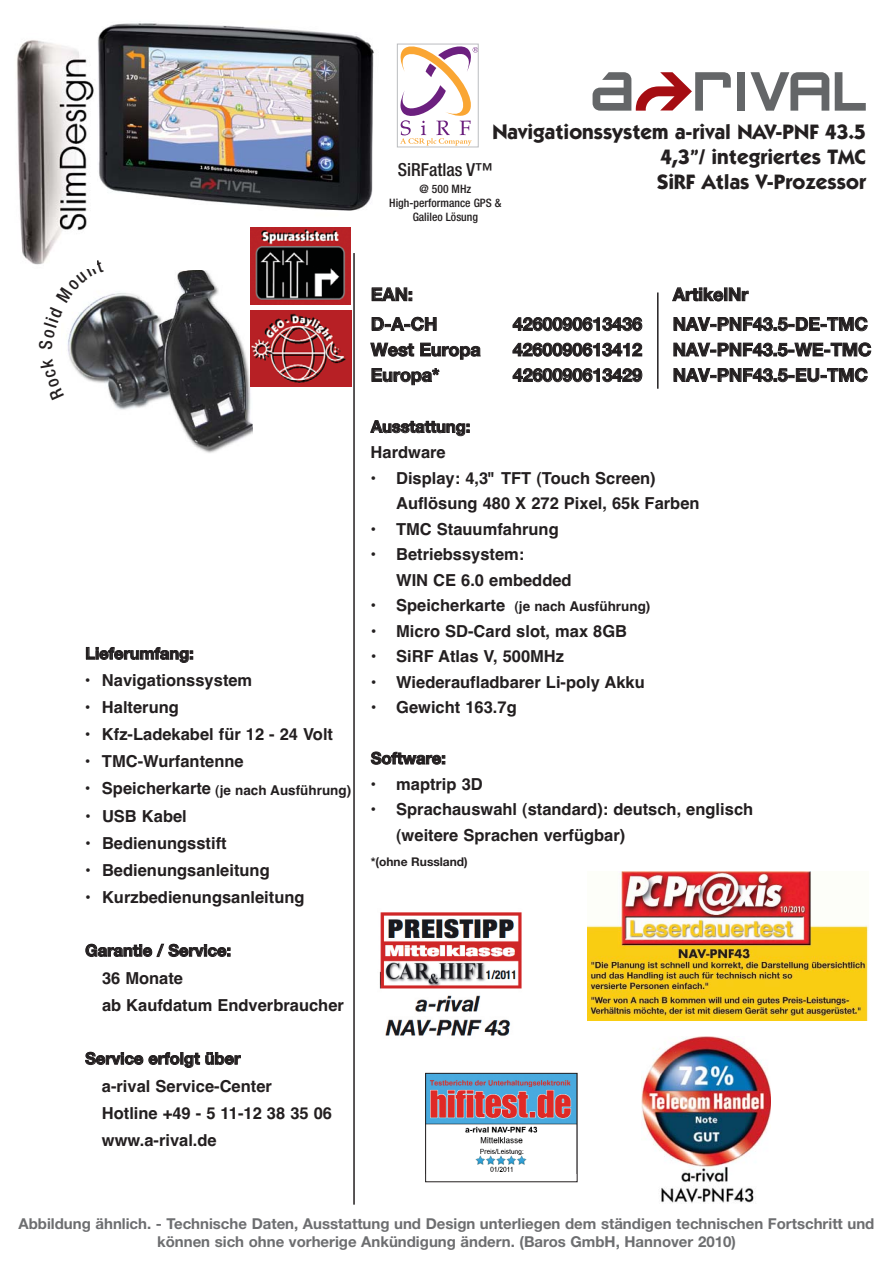
<style>
.page{position:relative;width:893px;height:1263px;background:#fff}
.page>*{position:absolute;margin:0;border:0;box-sizing:border-box;transform-origin:0 0}
.t1{font:700 21px/25.2px "Itc Kabel";color:#231f20;text-align:justify}
.t2{font:700 18px "Helvetica Neue";letter-spacing:-.005em;color:#231f20}
.t3{font:500 condensed 18px "Helvetica Neue";color:#231f20}
.t4{font:700 16.5px/27px "Helvetica";color:#231f20}
.t5{font:700 16.5px "Helvetica Neue";color:#231f20}
.t6{font:700 15px/18px "Helvetica Neue";color:#6d6e70;text-align:center}
.t7{font:700 13.5px "Helvetica";color:#231f20}
.t8{font:700 12px "Helvetica Neue";color:#231f20}
.t9{font:500 condensed 11.55px/14px "Helvetica Neue";color:#231f20;text-align:center}
.s1{font-size:16.5px}
</style>
<div class="page">
<div style="left:737px;top:72px;width:7px;height:39px;background:#646668"></div>
<svg style="left:750px;top:72px;width:79px;height:39px"></svg>
<svg style="left:835px;top:72px;width:31px;height:39px"></svg>
<svg style="left:593px;top:72px;width:138px;height:39px"></svg>
<img style="left:98px;top:21px;width:304px;height:207px">
<hr style="left:657px;top:292px;width:2px;height:97px;background:#231f20">
<hr style="left:353px;top:253px;width:2px;height:951px;background:#231f20">
<svg style="left:399px;top:46px;width:77px;height:99px"></svg>
<div style="left:397px;top:44px;width:81px;height:103px;border:1px solid #bbbdc0"></div>
<img style="left:68px;top:270px;width:185px;height:183px">
<img style="left:17px;top:40px;width:77px;height:225px">
<img style="left:251px;top:228px;width:100px;height:76px">
<img style="left:250px;top:311px;width:101px;height:75px">
<img style="left:379px;top:912px;width:143px;height:124px">
<img style="left:427px;top:1075px;width:148px;height:97px">
<div style="left:425px;top:1073px;width:152px;height:109px;border:1px solid #231f20"></div>
<img style="left:587px;top:871px;width:281px;height:150px">
<img style="left:641px;top:1037px;width:130px;height:166px">
<svg style="left:39px;top:259px;width:65px;height:91px"></svg>
<p class="t1" style="left:657px;top:121px;width:211px;text-indent:-164px">Navigationssystem a-rival NAV-PNF 43.5<br>4,3”/ integriertes TMC SiRF Atlas V-Prozessor</p>
<p class="t3" style="left:398px;top:163px;width:97px">SiRFatlas V™</p>
<p class="t9" style="left:389px;top:183px;width:114px">@ 500 MHz<br>High-performance GPS &amp;<br>Galileo Lösung</p>
<p class="t5" style="left:85px;top:647px;width:110px">Lieferumfang:</p>
<p class="t4" style="left:85px;top:669px;width:169px">• Navigationssystem</p>
<p class="t4" style="left:85px;top:696px;width:95px">• Halterung</p>
<p class="t4" style="left:85px;top:723px;width:250px">• Kfz-Ladekabel für 12 - 24 Volt</p>
<p class="t4" style="left:85px;top:750px;width:160px">• TMC-Wurfantenne</p>
<p class="t7" style="left:85px;top:785px;width:268px"><span class="s1">• Speicherkarte</span> (je nach Ausführung)</p>
<p class="t4" style="left:85px;top:804px;width:103px">• USB Kabel</p>
<p class="t4" style="left:85px;top:831px;width:143px">• Bedienungsstift</p>
<p class="t4" style="left:85px;top:858px;width:186px">• Bedienungsanleitung</p>
<p class="t4" style="left:85px;top:885px;width:221px">• Kurzbedienungsanleitung</p>
<p class="t5" style="left:85px;top:944px;width:147px">Garantie / Service:</p>
<p class="t4" style="left:102px;top:966px;width:243px">36 Monate<br>ab Kaufdatum Endverbraucher</p>
<p class="t5" style="left:85px;top:1052px;width:157px">Service erfolgt über</p>
<p class="t4" style="left:102px;top:1074px;width:232px">a-rival Service-Center<br>Hotline +49 - 5 11-12 38 35 06 www.a-rival.de</p>
<p class="t2" style="left:371px;top:288px;width:44px">EAN:</p>
<p class="t2" style="left:673px;top:288px;width:77px">ArtikelNr</p>
<p class="t2" style="left:371px;top:318px;width:68px">D-A-CH</p>
<p class="t2" style="left:513px;top:318px;width:131px">4260090613436</p>
<p class="t2" style="left:673px;top:318px;width:197px">NAV-PNF43.5-DE-TMC</p>
<p class="t2" style="left:371px;top:343px;width:111px">West Europa</p>
<p class="t2" style="left:513px;top:343px;width:131px">4260090613412</p>
<p class="t2" style="left:673px;top:343px;width:200px">NAV-PNF43.5-WE-TMC</p>
<p class="t2" style="left:371px;top:369px;width:70px">Europa*</p>
<p class="t2" style="left:513px;top:369px;width:131px">4260090613429</p>
<p class="t2" style="left:673px;top:369px;width:197px">NAV-PNF43.5-EU-TMC</p>
<p class="t5" style="left:371px;top:421px;width:101px">Ausstattung:</p>
<p class="t4" style="left:371px;top:440px;width:77px">Hardware</p>
<p class="t4" style="left:396px;top:467px;width:305px;line-height:25.5px;text-indent:-26px">• Display: 4,3" TFT (Touch Screen)<br>Auflösung 480 X 272 Pixel, 65k Farben</p>
<p class="t4" style="left:371px;top:517px;width:190px">• TMC Stauumfahrung</p>
<p class="t4" style="left:396px;top:543px;width:177px;line-height:25.5px;text-indent:-26px">• Betriebssystem:<br>WIN CE 6.0 embedded</p>
<p class="t7" style="left:371px;top:601px;width:281px"><span class="s1">• Speicherkarte</span> (je nach Ausführung)</p>
<p class="t4" style="left:371px;top:619px;width:258px">• Micro SD-Card slot, max 8GB</p>
<p class="t4" style="left:371px;top:644px;width:195px">• SiRF Atlas V, 500MHz</p>
<p class="t4" style="left:371px;top:670px;width:276px">• Wiederaufladbarer Li-poly Akku</p>
<p class="t4" style="left:371px;top:695px;width:148px">• Gewicht 163.7g</p>
<p class="t5" style="left:371px;top:752px;width:76px">Software:</p>
<p class="t4" style="left:371px;top:772px;width:114px">• maptrip 3D</p>
<p class="t4" style="left:396px;top:798px;width:359px;line-height:25.5px;text-indent:-26px">• Sprachauswahl (standard): deutsch, englisch (weitere Sprachen verfügbar)</p>
<p class="t8" style="left:371px;top:858px;width:99px">*(ohne Russland)</p>
<p class="t6" style="left:18px;top:1216px;width:857px">Abbildung ähnlich. - Technische Daten, Ausstattung und Design unterliegen dem ständigen technischen Fortschritt und können sich ohne vorherige Ankündigung ändern. (Baros GmbH, Hannover 2010)</p>
</div>
